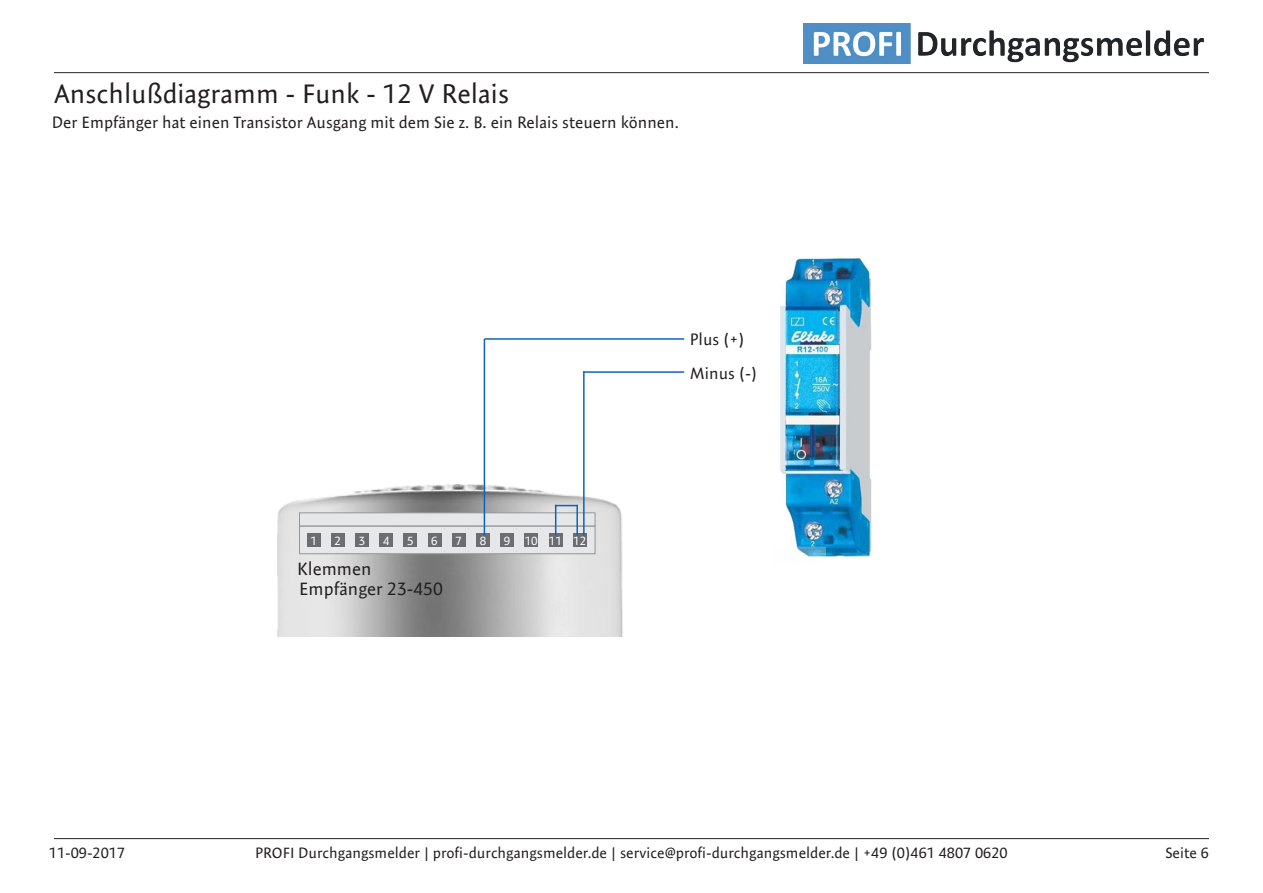
<style>
.page{position:relative;width:1263px;height:893px;background:#fff}
.page>*{position:absolute;margin:0;border:0;box-sizing:border-box;transform-origin:0 0}
.t1{font:27px "Expo Sans Pro";color:#231f20}
.t2{font:18px "Expo Sans Pro";color:#231f20}
.t3{font:16.5px "Expo Sans Pro";color:#231f20}
.t4{font:15px "Expo Sans Pro";color:#231f20}
.t5{font:12px "Expo Sans Pro";color:#fff}
</style>
<div class="page">
<img style="left:803px;top:23px;width:401px;height:41px">
<hr style="left:54px;top:72px;width:1155px;height:1px;background:#231f20">
<hr style="left:54px;top:838px;width:1155px;height:1px;background:#231f20">
<img style="left:277px;top:484px;width:346px;height:152px">
<div style="left:299px;top:526px;width:296px;height:28px;background:#e6e7e9;border:1px solid #939598"></div>
<div style="left:299px;top:512px;width:296px;height:14px;background:#e6e7e9;border:1px solid #939598"></div>
<div style="left:307px;top:533px;width:13px;height:13px;background:#6c6d70"></div>
<div style="left:331px;top:533px;width:13px;height:13px;background:#6c6d70"></div>
<div style="left:355px;top:533px;width:14px;height:13px;background:#6c6d70"></div>
<div style="left:380px;top:533px;width:13px;height:13px;background:#6c6d70"></div>
<div style="left:404px;top:533px;width:13px;height:13px;background:#6c6d70"></div>
<div style="left:428px;top:533px;width:13px;height:13px;background:#6c6d70"></div>
<div style="left:452px;top:533px;width:13px;height:13px;background:#6c6d70"></div>
<div style="left:476px;top:533px;width:14px;height:13px;background:#6c6d70"></div>
<div style="left:501px;top:533px;width:13px;height:13px;background:#6c6d70"></div>
<div style="left:525px;top:533px;width:13px;height:13px;background:#6c6d70"></div>
<div style="left:549px;top:533px;width:13px;height:13px;background:#6c6d70"></div>
<div style="left:573px;top:533px;width:13px;height:13px;background:#6c6d70"></div>
<hr style="left:555px;top:505px;width:1px;height:30px;background:#0c63be">
<hr style="left:576px;top:505px;width:2px;height:30px;background:#0c63be">
<hr style="left:484px;top:339px;width:1px;height:196px;background:#0c63be">
<hr style="left:583px;top:371px;width:2px;height:164px;background:#0c63be">
<hr style="left:484px;top:338px;width:200px;height:2px;background:#0c63be">
<hr style="left:583px;top:371px;width:101px;height:2px;background:#0c63be">
<svg style="left:556px;top:505px;width:20px;height:1px"></svg>
<img style="left:780px;top:257px;width:92px;height:300px">
<p class="t1" style="left:54px;top:78px;width:457px">Anschlußdiagramm - Funk - 12 V Relais</p>
<p class="t3" style="left:52px;top:113px;width:629px">Der Empfänger hat einen Transistor Ausgang mit dem Sie z. B. ein Relais steuern können.</p>
<p class="t5" style="left:310px;top:533px;width:8px">1</p>
<p class="t5" style="left:335px;top:533px;width:8px">2</p>
<p class="t5" style="left:359px;top:533px;width:8px">3</p>
<p class="t5" style="left:383px;top:533px;width:8px">4</p>
<p class="t5" style="left:407px;top:533px;width:8px">5</p>
<p class="t5" style="left:431px;top:533px;width:8px">6</p>
<p class="t5" style="left:455px;top:533px;width:8px">7</p>
<p class="t5" style="left:480px;top:533px;width:8px">8</p>
<p class="t5" style="left:504px;top:533px;width:8px">9</p>
<p class="t5" style="left:525px;top:533px;width:15px">10</p>
<p class="t5" style="left:549px;top:533px;width:15px">11</p>
<p class="t5" style="left:573px;top:533px;width:15px">12</p>
<p class="t2" style="left:297px;top:558px;width:76px">Klemmen</p>
<p class="t2" style="left:299px;top:578px;width:145px">Empfänger 23-450</p>
<p class="t3" style="left:690px;top:329px;width:56px">Plus (+)</p>
<p class="t3" style="left:690px;top:363px;width:69px">Minus (-)</p>
<p class="t4" style="left:49px;top:844px;width:78px">11-09-2017</p>
<p class="t4" style="left:255px;top:844px;width:754px">PROFI Durchgangsmelder | profi-durchgangsmelder.de | service@profi-durchgangsmelder.de | +49 (0)461 4807 0620</p>
<p class="t4" style="left:1165px;top:844px;width:45px">Seite 6</p>
</div>
